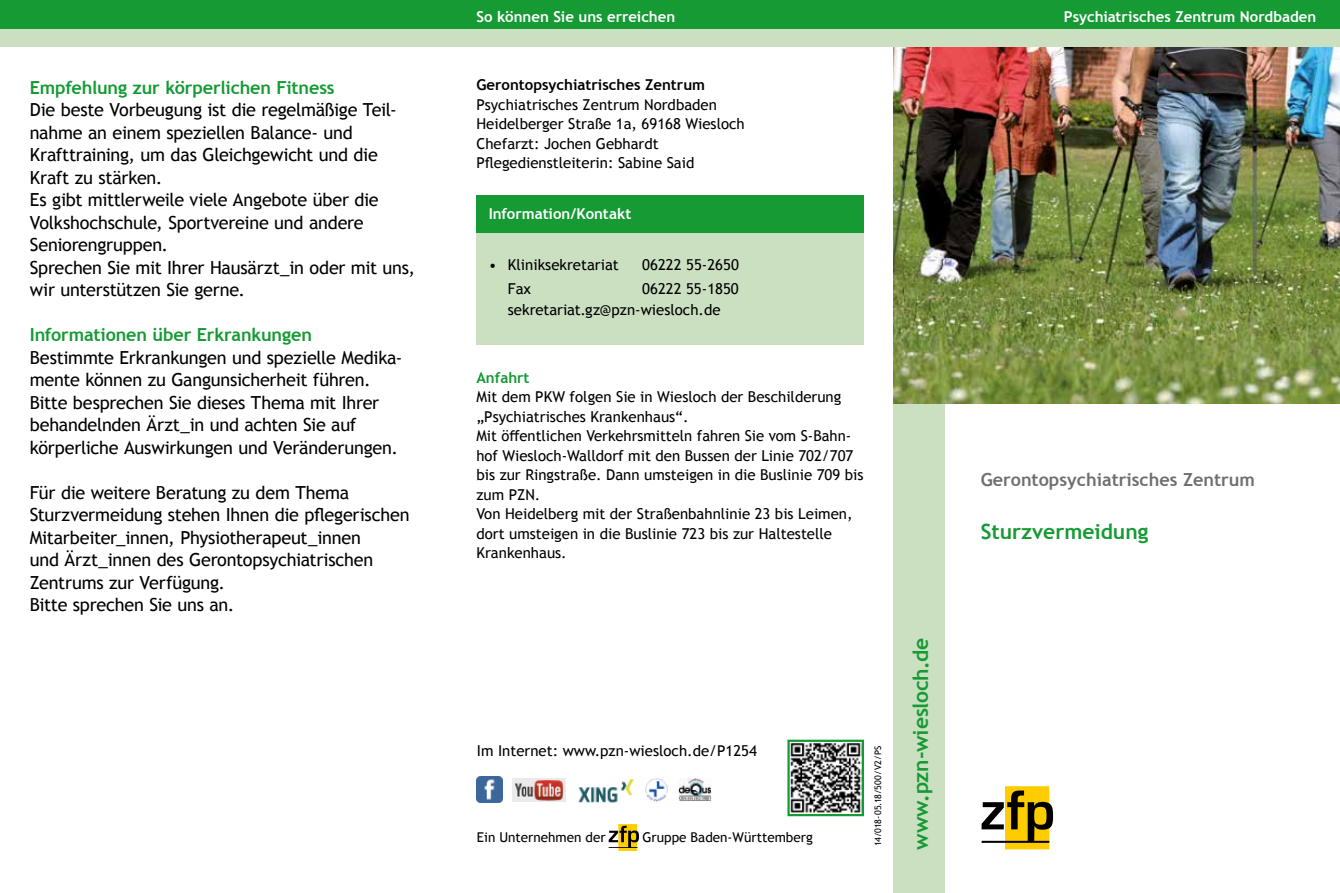
<style>
.page{position:relative;width:1340px;height:893px;background:#fff}
.page>*{position:absolute;margin:0;border:0;box-sizing:border-box;transform-origin:0 0}
.t1{font:700 21px "Trebuchet MS";color:#159a34}
.t2{font:18px/22.5px "Trebuchet MS";letter-spacing:-.015em;color:#000}
.t3{font:700 18px "Trebuchet MS";letter-spacing:-.01em;color:#159a34}
.t4{font:700 18px "Trebuchet MS";color:#706f6f}
.t5{font:15px/19.5px "Trebuchet MS";color:#000}
.t6{font:700 15px "Trebuchet MS";color:#fff}
.t7{font:700 15px "Trebuchet MS";color:#000}
.t8{font:700 15px "Trebuchet MS";color:#159a34}
.t9{font:13.5px "Trebuchet MS";color:#000}
.t10{font:9px "Trebuchet MS";letter-spacing:.02em;color:#000}
</style>
<div class="page">
<div style="left:1005px;top:786px;width:44px;height:63px;background:#fc0"></div>
<svg style="left:981px;top:790px;width:72px;height:53px"></svg>
<div style="left:893px;top:404px;width:51px;height:489px;background:#cbe0c1"></div>
<img style="left:893px;top:47px;width:446px;height:357px">
<div style="left:0;top:0;width:1339px;height:30px;background:#159a34"></div>
<div style="left:0;top:30px;width:1339px;height:17px;background:#cbe0c1"></div>
<img style="left:678px;top:779px;width:33px;height:23px">
<img style="left:645px;top:779px;width:22px;height:23px">
<img style="left:512px;top:779px;width:53px;height:23px">
<img style="left:477px;top:777px;width:26px;height:26px">
<img style="left:578px;top:779px;width:56px;height:23px">
<div style="left:618px;top:824px;width:19px;height:27px;background:#fc0"></div>
<svg style="left:608px;top:826px;width:31px;height:22px"></svg>
<svg style="left:787px;top:739px;width:77px;height:78px;background:#7a897e"></svg>
<div style="left:476px;top:232px;width:387px;height:113px;background:#cbe0c1"></div>
<div style="left:476px;top:195px;width:387px;height:38px;background:#159a34"></div>
<p class="t3" style="left:30px;top:76px;width:306px">Empfehlung zur körperlichen Fitness</p>
<p class="t2" style="left:30px;top:99px;width:387px">Die beste Vorbeugung ist die regelmäßige Teil&shy;nahme an einem speziellen Balance- und Krafttraining, um das Gleichgewicht und die Kraft zu stärken.<br>Es gibt mittlerweile viele Angebote über die Volkshochschule, Sportvereine und andere Seniorengruppen.<br>Sprechen Sie mit Ihrer Hausärzt_in oder mit uns, wir unterstützen Sie gerne.</p>
<p class="t3" style="left:30px;top:324px;width:284px">Informationen über Erkrankungen</p>
<p class="t2" style="left:30px;top:346px;width:374px">Bestimmte Erkrankungen und spezielle Medika&shy;mente können zu Gangunsicherheit führen.<br>Bitte besprechen Sie dieses Thema mit Ihrer behandelnden Ärzt_in und achten Sie auf körperliche Auswirkungen und Veränderungen.</p>
<p class="t2" style="left:30px;top:481px;width:381px">Für die weitere Beratung zu dem Thema Sturzvermeidung stehen Ihnen die pflegerischen Mitarbeiter_innen, Physiotherapeut_innen<br>und Ärzt_innen des Gerontopsychiatrischen Zentrums zur Verfügung.<br>Bitte sprechen Sie uns an.</p>
<p class="t6" style="left:476px;top:7px;width:200px">So können Sie uns erreichen</p>
<p class="t7" style="left:476px;top:76px;width:230px">Gerontopsychiatrisches Zentrum</p>
<p class="t5" style="left:476px;top:95px;width:270px">Psychiatrisches Zentrum Nordbaden Heidelberger Straße 1a, 69168 Wiesloch Chefarzt: Jochen Gebhardt Pflegedienstleiterin: Sabine Said</p>
<p class="t6" style="left:488px;top:205px;width:144px">Information/Kontakt</p>
<p class="t5" style="left:488px;top:255px;width:132px">• Kliniksekretariat</p>
<p class="t5" style="left:642px;top:255px;width:98px">06222 55-2650</p>
<p class="t5" style="left:508px;top:279px;width:25px">Fax</p>
<p class="t5" style="left:508px;top:278px;width:232px;line-height:21px;text-indent:134px">06222 55-1850 sekretariat.gz@pzn-wiesloch.de</p>
<p class="t8" style="left:476px;top:368px;width:55px">Anfahrt</p>
<p class="t5" style="left:476px;top:387px;width:388px">Mit dem PKW folgen Sie in Wiesloch der Beschilderung „Psychiatrisches Krankenhaus“.<br>Mit öffentlichen Verkehrsmitteln fahren Sie vom S-Bahn&shy;hof Wiesloch-Walldorf mit den Bussen der Linie 702/707 bis zur Ringstraße. Dann umsteigen in die Buslinie 709 bis zum PZN.<br>Von Heidelberg mit der Straßenbahnlinie 23 bis Leimen, dort umsteigen in die Buslinie 723 bis zur Haltestelle Krankenhaus.</p>
<p class="t5" style="left:477px;top:741px;width:281px">Im Internet: www.pzn-wiesloch.de/P1254</p>
<p class="t9" style="left:477px;top:828px;width:130px">Ein Unternehmen der</p>
<p class="t9" style="left:642px;top:828px;width:172px">Gruppe Baden-Württemberg</p>
<p class="t10" style="left:872px;top:846px;width:102px;rotate:-90deg">14/018-05.18/500/V2/PS</p>
<p class="t1" style="left:907px;top:850px;width:214px;rotate:-90deg">www.pzn-wiesloch.de</p>
<p class="t6" style="left:1063px;top:7px;width:254px">Psychiatrisches Zentrum Nordbaden</p>
<p class="t4" style="left:980px;top:468px;width:276px">Gerontopsychiatrisches Zentrum</p>
<p class="t1" style="left:980px;top:518px;width:169px">Sturzvermeidung</p>
</div>
